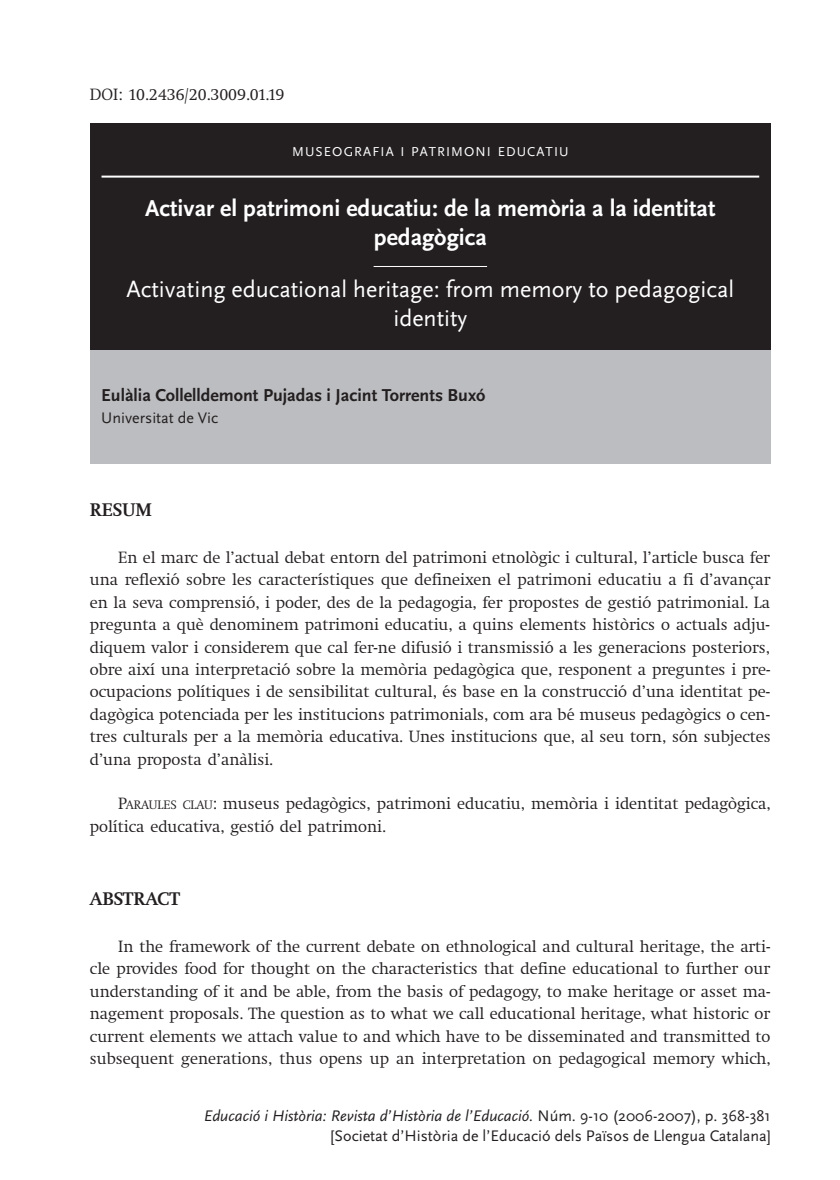
<style>
.page{position:relative;width:840px;height:1180px;background:#fff}
.page>*{position:absolute;margin:0;border:0;box-sizing:border-box;transform-origin:0 0}
.t1{font:24px/28.8px "Scala Sans";color:#fff;text-align:center}
.t2{font:700 24px/28.8px "Scala Sans";color:#fff;text-align:center}
.t3{font:700 19px "Swift";color:#231f20}
.t4{font:700 18px "Scala Sans";color:#231f20}
.t5{font:17px/22.4px "Swift";color:#231f20;text-align:justify}
.t6{font:16px/20px "Scala Sans";color:#231f20;text-align:right}
.t7{font:13.6px "Scala Sans Caps";letter-spacing:.08em;color:#fff}
.s1{font-size:12.8px}
.s2{font-style:italic}
</style>
<div class="page">
<svg style="left:90px;top:123px;width:681px;height:341px;background:#575556"></svg>
<p class="t5" style="left:90px;top:85px;width:196px">DOI: 10.2436/20.3009.01.19</p>
<p class="t7" style="left:292px;top:143px;width:278px">MUSEOGRAFIA I PATRIMONI EDUCATIU</p>
<h1 class="t2" style="left:145px;top:193px;width:571px">Activar el patrimoni educatiu: de la memòria a la identitat pedagògica</h1>
<h1 class="t1" style="left:126px;top:274px;width:609px">Activating educational heritage: from memory to pedagogical identity</h1>
<p class="t4" style="left:101px;top:384px;width:385px">Eulàlia Collelldemont Pujadas i Jacint Torrents Buxó</p>
<p class="t6" style="left:101px;top:408px;width:119px">Universitat de Vic</p>
<p class="t3" style="left:90px;top:502px;width:63px">RESUM</p>
<p class="t5" style="left:90px;top:547px;width:682px;text-indent:28px">En el marc de l’actual debat entorn del patrimoni etnològic i cultural, l’article busca fer una reflexió sobre les característiques que defineixen el patrimoni educatiu a fi d’avançar en la seva comprensió, i poder, des de la pedagogia, fer propostes de gestió patrimonial. La pregunta a què denominem patrimoni educatiu, a quins elements històrics o actuals adju&shy;diquem valor i considerem que cal fer-ne difusió i transmissió a les generacions posteriors, obre així una interpretació sobre la memòria pedagògica que, responent a preguntes i pre&shy;ocupacions polítiques i de sensibilitat cultural, és base en la construcció d’una identitat pe&shy;dagògica potenciada per les institucions patrimonials, com ara bé museus pedagògics o cen&shy;tres culturals per a la memòria educativa. Unes institucions que, al seu torn, són subjectes d’una proposta d’anàlisi.</p>
<p class="t5" style="left:90px;top:794px;width:682px;text-indent:28px">P<span class="s1">ARAULES CLAU</span>: museus pedagògics, patrimoni educatiu, memòria i identitat pedagògica, política educativa, gestió del patrimoni.</p>
<p class="t3" style="left:90px;top:891px;width:92px">ABSTRACT</p>
<p class="t5" style="left:90px;top:936px;width:682px;text-indent:28px">In the framework of the current debate on ethnological and cultural heritage, the arti&shy;cle provides food for thought on the characteristics that define educational to further our understanding of it and be able, from the basis of pedagogy, to make heritage or asset ma&shy;nagement proposals. The question as to what we call educational heritage, what historic or current elements we attach value to and which have to be disseminated and transmitted to subsequent generations, thus opens up an interpretation on pedagogical memory which,</p>
<p class="t6" style="left:204px;top:1105px;width:568px"><span class="s2">Educació i Història: Revista d’Història de l’Educació.</span> Núm. 9-10 (2006-2007), p. 368-381 [Societat d’Història de l’Educació dels Països de Llengua Catalana]</p>
</div>
